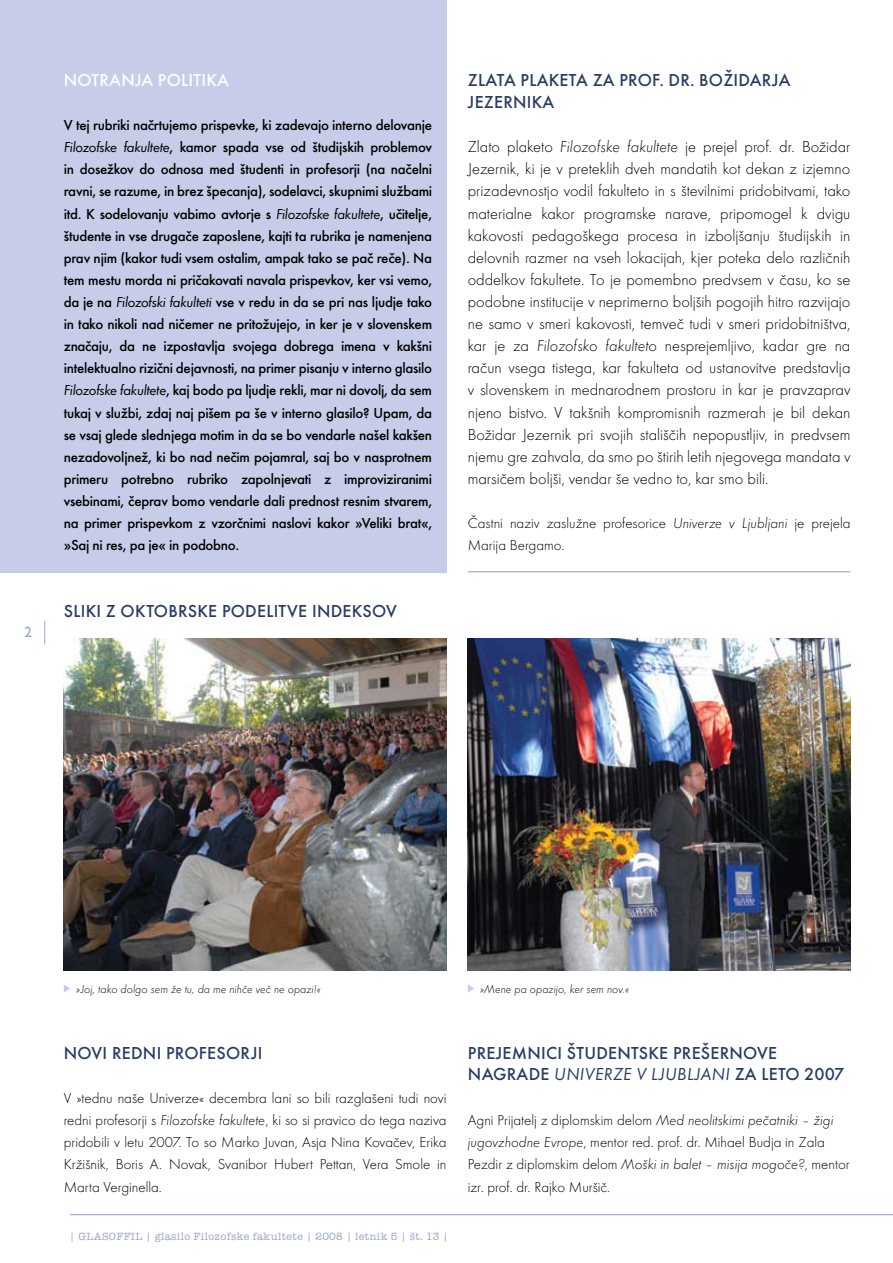
<style>
.page{position:relative;width:893px;height:1263px;background:#fff}
.page>*{position:absolute;margin:0;border:0;box-sizing:border-box;transform-origin:0 0}
.t1{font:500 18px/22px "Futura TEE";letter-spacing:.015em;color:#2a3c65}
.t2{font:18px "Futura TEE Book Obli";letter-spacing:.015em;color:#2a3c65}
.t3{font:500 18px "Futura TEE";letter-spacing:.015em;color:#fff}
.t4{font:16.5px/22px "Futura TEE Ligh";color:#000;text-align:justify}
.t5{font:500 15px/22px "Futura TEE";letter-spacing:-.02em;color:#000;text-align:justify}
.t6{font:15px/22px "Futura TEE Ligh";color:#000}
.t7{font:15px "Gill Sans Roman";color:#98a5d4}
.t8{font:12px "Futura TEE Ligh Obli";color:#000}
.t9{font:500 10.8px "American Typ Itc DEE";letter-spacing:.035em;color:#98a5d4}
.s1{font-family:"Futura TEE Book Obli";font-weight:400}
.s2{font-family:"Futura TEE Ligh Obli"}
.s3{font-family:"Futura TEE";font-weight:500}
</style>
<div class="page">
<div style="left:0;top:0;width:446px;height:572px;background:#c7cde8"></div>
<hr style="left:70px;top:1214px;width:823px;height:1px;background:#98a5d4">
<svg style="left:44px;top:621px;width:1px;height:23px"></svg>
<hr style="left:468px;top:571px;width:382px;height:1px;background:#98a5d4">
<img style="left:468px;top:639px;width:382px;height:331px">
<img style="left:64px;top:639px;width:382px;height:331px">
<svg style="left:64px;top:985px;width:6px;height:7px"></svg>
<svg style="left:468px;top:985px;width:6px;height:7px"></svg>
<p class="t7" style="left:24px;top:623px;width:9px">2</p>
<p class="t3" style="left:64px;top:69px;width:167px">Notranja po litika</p>
<p class="t5" style="left:64px;top:114px;width:370px">V tej rubriki načrtujemo prispevke, ki zadevajo interno delovanje <span class="s1">Filozofske fakultete</span>, kamor spada vse od študijskih problemov in dosežkov do odnosa med študenti in profesorji (na načelni ravni, se razume, in brez špecanja), sodelavci, skupnimi službami itd. K sodelovanju vabimo avtorje s <span class="s1">Filozofske fakultete</span>, učitelje, študente in vse drugače zaposlene, kajti ta rubrika je namenjena prav njim (kakor tudi vsem ostalim, ampak tako se pač reče). Na tem mestu morda ni pričakovati navala prispevkov, ker vsi vemo, da je na <span class="s1">Filozofski fakulteti</span> vse v redu in da se pri nas ljudje tako in tako nikoli nad ničemer ne pritožujejo, in ker je v slovenskem značaju, da ne izpostavlja svojega dobrega imena v kakšni intelektualno rizični dejavnosti, na primer pisanju v interno glasilo <span class="s1">Filozofske fakultete</span>, kaj bodo pa ljudje rekli, mar ni dovolj, da sem tukaj v službi, zdaj naj pišem pa še v interno glasilo? U pam, da se vsaj glede slednjega motim in da se bo vendarle našel kakšen nezadovoljnež, ki bo nad nečim pojamral, saj bo v nasprotnem primeru potrebno rubriko zapolnjevati z improviziranimi vsebinami, čeprav bomo vendarle dali prednost resnim stvarem, na primer prispevkom z vzorčnimi naslovi kakor »Veliki brat«, »Saj ni res, pa je« in podobno.</p>
<p class="t1" style="left:64px;top:599px;width:70px">Sliki z okto</p>
<p class="t1" style="left:168px;top:599px;width:230px">brske po delitve in deksov</p>
<p class="t1" style="left:468px;top:69px;width:324px">Zlata plaketa za prof. dr. Božidarja<br>Jezern ika</p>
<p class="t4" style="left:468px;top:136px;width:384px">Zlato plaketo <span class="s2">Filozofske fakultete</span> je prejel prof. dr. Božidar Jezernik, ki je v preteklih dveh mandatih kot dekan z izjemno prizadevnostjo vodil fakulteto in s številnimi pridobitvami, tako materialne kakor programske narave, pripomogel k dvigu kakovosti pedagoškega procesa in izboljšanju študijskih in delovnih razmer na vseh lokacijah, kjer poteka delo različnih oddelkov fakultete. To je pomembno predvsem v času, ko se podobne institucije v neprimerno boljših pogojih hitro razvijajo ne samo v smeri kakovosti, temveč tudi v smeri pridobitništva, kar je za <span class="s2">Filozofsko fakulteto</span> nesprejemljivo, kadar gre na račun vsega tistega, kar fakulteta od ustanovitve predstavlja v slovenskem in mednarodnem prostoru in kar je pravzaprav njeno bistvo. V takšnih kompromisnih razmerah je bil dekan Božidar Jezernik pri svojih stališčih nepopustljiv, in predvsem njemu gre zahvala, da smo po štirih letih njegovega mandata v marsičem boljši, vendar še vedno to, kar smo bili.</p>
<p class="t6" style="left:468px;top:512px;width:384px">Častni naziv zaslužne profesorice <span class="s2">Univerze v Ljubljani</span> je prejela<br>Marija Bergamo.</p>
<p class="t8" style="left:76px;top:982px;width:246px">»Joj, tako dolgo sem že tu, da me nihče več ne opazi!«</p>
<p class="t8" style="left:480px;top:982px;width:150px">»Mene pa opazijo, ker sem nov.«</p>
<p class="t1" style="left:64px;top:1042px;width:200px">Novi redn i profesorji</p>
<p class="t6" style="left:64px;top:1087px;width:384px;text-align:justify">V »tednu naše Univerze« decembra lani so bili razglašeni tudi novi redni profesorji s <span class="s2">Filozofske fakultete</span>, ki so si pravico do tega naziva pridobili v letu 2007. To so Marko Juvan, Asja Nina Kovačev, Erika Kržišnik, Boris A. Novak, Svanibor Hubert Pettan, Vera Smole in Marta Verginella.</p>
<p class="t9" style="left:70px;top:1230px;width:380px">| GLASOFFIL | glasilo Filozofske fakultete | 2008 | letnik 5 | št. 13 |</p>
<p class="t1" style="left:468px;top:1042px;width:311px">Prejemn ici študentske Prešernove</p>
<p class="t2" style="left:468px;top:1064px;width:378px"><span class="s3">nagrade</span> Univerze v Ljubljani <span class="s3">za leto 2007</span></p>
<p class="t6" style="left:468px;top:1109px;width:383px">Agni Prijatelj z diplomskim delom <span class="s2">Med neolitskimi pečatniki – žigi jugovzhodne Evrope</span>, mentor red. prof. dr. Mihael Budja in Zala Pezdir z diplomskim delom <span class="s2">Moški in balet – misija mogoče?</span>, mentor izr. prof. dr. Rajko Muršič.</p>
</div>
